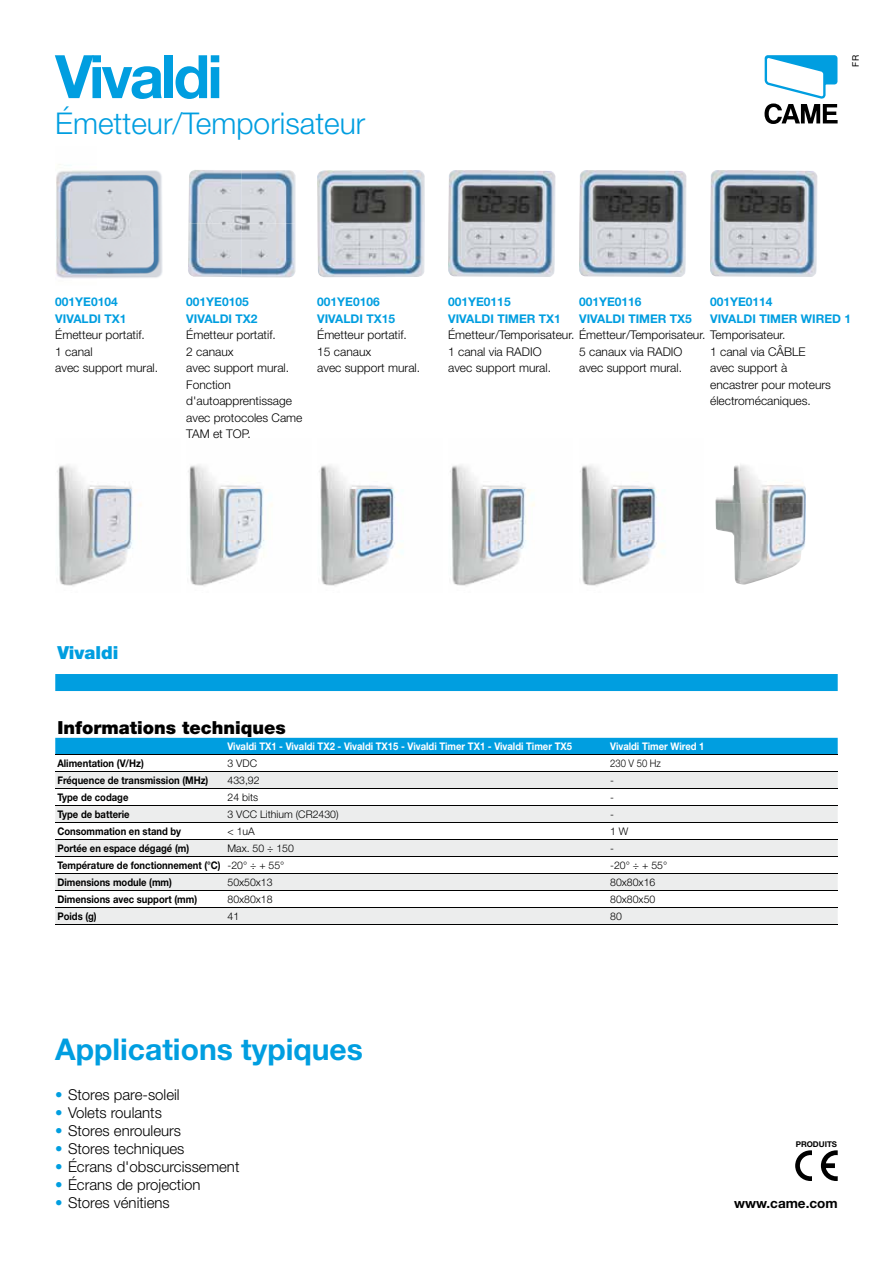
<style>
.page{position:relative;width:893px;height:1263px;background:#fff}
.page>*{position:absolute;margin:0;border:0;box-sizing:border-box;transform-origin:0 0}
.t1{font:700 60px "Helvetica Neue LT Pro";letter-spacing:-.05em;color:#009ee0}
.t2{font:300 30px "Helvetica Neue LT Pro";color:#009ee0}
.t3{font:700 30px "Helvetica Neue LT Pro";color:#009ee0}
.t4{font:900 18px "Helvetica Neue LT Pro";color:#000}
.t5{font:900 18px "Helvetica Neue LT Pro";color:#009ee0}
.t6{font:300 15px "Helvetica Neue LT Pro";color:#000}
.t7{font:700 13.5px "Helvetica Neue LT Pro";color:#000}
.t8{font:300 12px/16.5px "Helvetica Neue LT Pro";color:#000}
.t9{font:700 12px/16.5px "Helvetica Neue LT Pro";color:#009ee0}
.t10{font:700 10.5px "Helvetica Neue LT Pro";color:#000;scale:.9 1}
.t11{font:300 10.5px "Helvetica Neue LT Pro";color:#000}
.t12{font:700 10.5px "Helvetica Neue LT Pro";color:#fff;scale:.9 1}
.t13{font:300 10.5px "Helvetica Neue LT Pro";color:#000;scale:.9 1}
.t14{font:9px "Helvetica Neue LT Pro";color:#000}
.t15{font:700 7.95px "Helvetica Neue LT Pro";color:#000}
.s1{font-weight:300}
.s2{color:#009ee0}
</style>
<div class="page">
<svg style="left:764px;top:55px;width:74px;height:69px"></svg>
<img style="left:55px;top:164px;width:108px;height:114px">
<img style="left:448px;top:170px;width:107px;height:107px">
<img style="left:710px;top:170px;width:107px;height:107px">
<img style="left:716px;top:464px;width:90px;height:80px">
<img style="left:734px;top:544px;width:71px;height:40px">
<img style="left:580px;top:465px;width:84px;height:121px">
<img style="left:450px;top:465px;width:85px;height:121px">
<img style="left:319px;top:465px;width:84px;height:121px">
<img style="left:188px;top:465px;width:84px;height:121px">
<img style="left:57px;top:465px;width:84px;height:121px">
<img style="left:188px;top:170px;width:107px;height:107px">
<img style="left:579px;top:170px;width:107px;height:107px">
<img style="left:317px;top:170px;width:108px;height:107px">
<svg style="left:55px;top:737px;width:783px;height:35px"></svg>
<div style="left:55px;top:738px;width:783px;height:17px;background:#009ee0"></div>
<svg style="left:55px;top:773px;width:783px;height:152px;fill:#eceded"></svg>
<hr style="left:55px;top:755px;width:170px;height:1px;background:#000">
<hr style="left:225px;top:755px;width:383px;height:1px;background:#000">
<hr style="left:608px;top:755px;width:230px;height:1px;background:#000">
<hr style="left:55px;top:772px;width:170px;height:1px;background:#000">
<hr style="left:225px;top:772px;width:383px;height:1px;background:#000">
<hr style="left:608px;top:772px;width:230px;height:1px;background:#000">
<hr style="left:55px;top:789px;width:170px;height:1px;background:#000">
<hr style="left:225px;top:789px;width:383px;height:1px;background:#000">
<hr style="left:608px;top:789px;width:230px;height:1px;background:#000">
<hr style="left:55px;top:806px;width:170px;height:1px;background:#000">
<hr style="left:225px;top:806px;width:383px;height:1px;background:#000">
<hr style="left:608px;top:806px;width:230px;height:1px;background:#000">
<hr style="left:55px;top:823px;width:170px;height:1px;background:#000">
<hr style="left:225px;top:823px;width:383px;height:1px;background:#000">
<hr style="left:608px;top:823px;width:230px;height:1px;background:#000">
<hr style="left:55px;top:840px;width:170px;height:1px;background:#000">
<hr style="left:225px;top:840px;width:383px;height:1px;background:#000">
<hr style="left:608px;top:840px;width:230px;height:1px;background:#000">
<hr style="left:55px;top:857px;width:170px;height:1px;background:#000">
<hr style="left:225px;top:857px;width:383px;height:1px;background:#000">
<hr style="left:608px;top:857px;width:230px;height:1px;background:#000">
<hr style="left:55px;top:874px;width:170px;height:1px;background:#000">
<hr style="left:225px;top:874px;width:383px;height:1px;background:#000">
<hr style="left:608px;top:874px;width:230px;height:1px;background:#000">
<hr style="left:55px;top:891px;width:170px;height:1px;background:#000">
<hr style="left:55px;top:908px;width:170px;height:1px;background:#000">
<hr style="left:225px;top:891px;width:383px;height:1px;background:#000">
<hr style="left:608px;top:891px;width:230px;height:1px;background:#000">
<hr style="left:225px;top:908px;width:383px;height:1px;background:#000">
<hr style="left:608px;top:908px;width:230px;height:1px;background:#000">
<hr style="left:55px;top:925px;width:170px;height:1px;background:#000">
<hr style="left:225px;top:925px;width:383px;height:1px;background:#000">
<hr style="left:608px;top:925px;width:230px;height:1px;background:#000">
<svg style="left:795px;top:1150px;width:17px;height:31px"></svg>
<svg style="left:821px;top:1150px;width:17px;height:31px"></svg>
<div style="left:55px;top:674px;width:783px;height:17px;background:#009ee0"></div>
<h1 class="t1" style="left:55px;top:39px;width:169px">Vivaldi</h1>
<h2 class="t2" style="left:55px;top:105px;width:312px">Émetteur/Temporisateur</h2>
<p class="t14" style="left:850px;top:67px;width:13px;rotate:-90deg">FR</p>
<p class="t9" style="left:55px;top:294px;width:73px">001YE0104<br>VIVALDI TX1</p>
<p class="t8" style="left:55px;top:327px;width:104px">Émetteur portatif.<br>1 canal<br>avec support mural.</p>
<p class="t9" style="left:186px;top:294px;width:73px">001YE0105<br>VIVALDI TX2</p>
<p class="t8" style="left:186px;top:327px;width:118px">Émetteur portatif.<br>2 canaux<br>avec support mural.<br>Fonction d'autoapprentissage avec protocoles Came<br>TAM et TOP.</p>
<p class="t9" style="left:317px;top:294px;width:79px">001YE0106<br>VIVALDI TX15</p>
<p class="t8" style="left:317px;top:327px;width:104px">Émetteur portatif.<br>15 canaux<br>avec support mural.</p>
<p class="t9" style="left:448px;top:294px;width:114px">001YE0115<br>VIVALDI TIMER TX1</p>
<p class="t8" style="left:448px;top:327px;width:339px">Émetteur/Temporisateur. Émetteur/Temporisateur. Temporisateur.<br>1 canal via RADIO<br>avec support mural.</p>
<p class="t9" style="left:579px;top:294px;width:114px">001YE0116<br>VIVALDI TIMER TX5</p>
<p class="t8" style="left:579px;top:343px;width:105px">5 canaux via RADIO avec support mural.</p>
<p class="t9" style="left:710px;top:294px;width:142px">001YE0114<br>VIVALDI TIMER WIRED 1</p>
<p class="t8" style="left:710px;top:343px;width:122px">1 canal via CÂBLE avec support à encastrer pour moteurs électromécaniques.</p>
<h3 class="t5" style="left:57px;top:642px;width:63px">Vivaldi</h3>
<h3 class="t4" style="left:57px;top:716px;width:230px">Informations techniques</h3>
<p class="t12" style="left:227px;top:740px;width:384px">Vivaldi TX1 - Vivaldi TX2 - Vivaldi TX15 - Vivaldi Timer TX1 - Vivaldi Timer TX5</p>
<p class="t12" style="left:610px;top:740px;width:106px">Vivaldi Timer Wired 1</p>
<p class="t10" style="left:57px;top:757px;width:98px">Alimentation (V/Hz)</p>
<p class="t11" style="left:227px;top:757px;width:31px">3 VDC</p>
<p class="t13" style="left:610px;top:757px;width:58px">230 V 50 Hz</p>
<p class="t10" style="left:57px;top:774px;width:169px">Fréquence de transmission (MHz)</p>
<p class="t11" style="left:227px;top:774px;width:34px">433,92</p>
<p class="t11" style="left:610px;top:774px;width:5px">-</p>
<p class="t10" style="left:57px;top:791px;width:80px">Type de codage</p>
<p class="t11" style="left:227px;top:791px;width:32px">24 bits</p>
<p class="t11" style="left:610px;top:791px;width:5px">-</p>
<p class="t10" style="left:57px;top:808px;width:82px">Type de batterie</p>
<p class="t11" style="left:227px;top:808px;width:113px">3 VCC Lithium (CR2430)</p>
<p class="t11" style="left:610px;top:808px;width:5px">-</p>
<p class="t10" style="left:57px;top:825px;width:139px">Consommation en stand by</p>
<p class="t11" style="left:227px;top:825px;width:29px">&lt; 1uA</p>
<p class="t11" style="left:610px;top:825px;width:20px">1 W</p>
<p class="t10" style="left:57px;top:842px;width:148px">Portée en espace dégagé (m)</p>
<p class="t11" style="left:227px;top:842px;width:68px">Max. 50 ÷ 150</p>
<p class="t11" style="left:610px;top:842px;width:5px">-</p>
<p class="t10" style="left:57px;top:859px;width:254px">Température de fonctionnement (°C) <span class="s1">-20° ÷ + 55°</span></p>
<p class="t11" style="left:610px;top:859px;width:58px">-20° ÷ + 55°</p>
<p class="t10" style="left:57px;top:876px;width:129px">Dimensions module (mm)</p>
<p class="t11" style="left:227px;top:876px;width:47px">50x50x13</p>
<p class="t11" style="left:610px;top:876px;width:47px">80x80x16</p>
<p class="t10" style="left:57px;top:893px;width:157px">Dimensions avec support (mm)</p>
<p class="t11" style="left:227px;top:893px;width:47px">80x80x18</p>
<p class="t11" style="left:610px;top:893px;width:47px">80x80x50</p>
<p class="t10" style="left:57px;top:910px;width:45px">Poids (g)</p>
<p class="t11" style="left:227px;top:910px;width:13px">41</p>
<p class="t11" style="left:610px;top:910px;width:13px">80</p>
<h2 class="t3" style="left:55px;top:1030px;width:309px">Applications typiques</h2>
<p class="t6" style="left:55px;top:1085px;width:126px"><span class="s2">•</span> Stores pare-soleil</p>
<p class="t6" style="left:55px;top:1103px;width:108px"><span class="s2">•</span> Volets roulants</p>
<p class="t6" style="left:55px;top:1121px;width:127px"><span class="s2">•</span> Stores enrouleurs</p>
<p class="t6" style="left:55px;top:1139px;width:131px"><span class="s2">•</span> Stores techniques</p>
<p class="t6" style="left:55px;top:1157px;width:186px"><span class="s2">•</span> Écrans d'obscurcissement</p>
<p class="t6" style="left:55px;top:1175px;width:147px"><span class="s2">•</span> Écrans de projection</p>
<p class="t6" style="left:55px;top:1193px;width:116px"><span class="s2">•</span> Stores vénitiens</p>
<p class="t15" style="left:796px;top:1139px;width:43px">PRODUITS</p>
<p class="t7" style="left:734px;top:1194px;width:105px">www.came.com</p>
</div>
